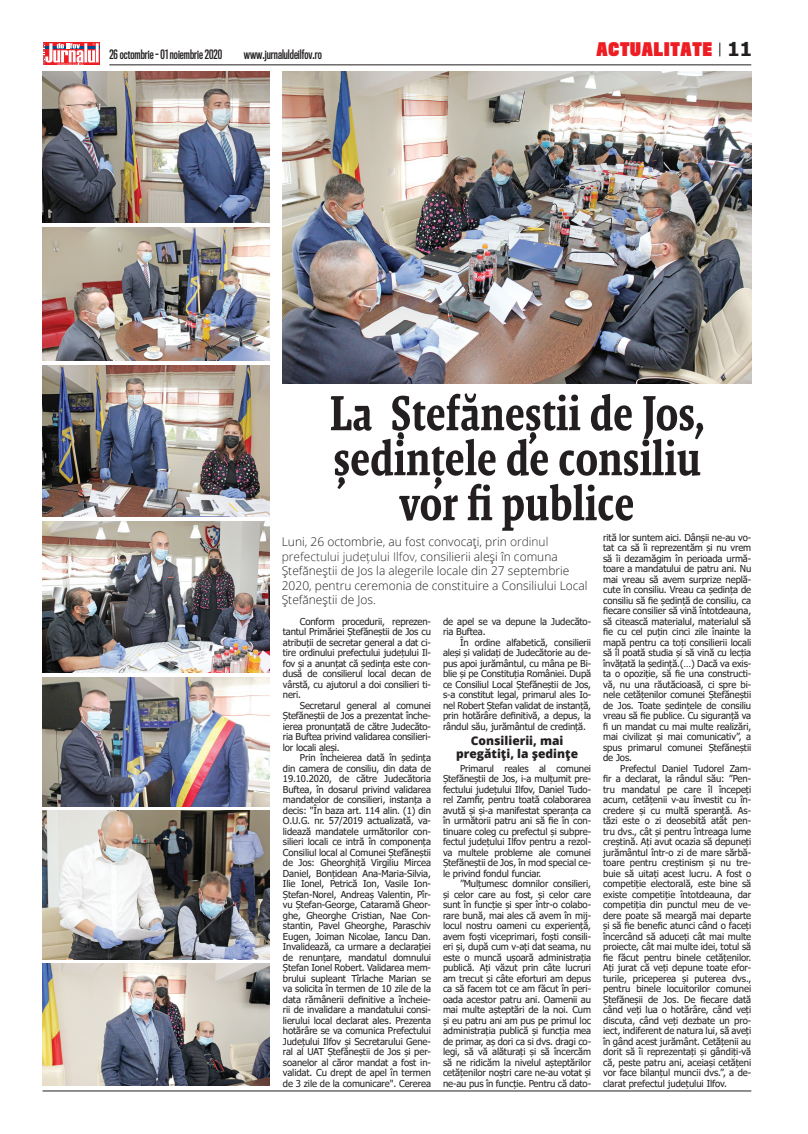
<style>
.page{position:relative;width:808px;height:1134px;background:#fff}
.page>*{position:absolute;margin:0;border:0;box-sizing:border-box;transform-origin:0 0}
.TITLU_6_2_Malaga_OK{font:500 50px/45px "Malaga Narrow OT";color:#231f20;text-align:center}
.t1{font:700 19.1px "Tahoma";color:#231f20}
.t2{font:900 17.3px "Titling Gothic FB Comp";letter-spacing:.05em;color:#ee1d23}
.INTRO{font:300 12px/14.4px "Open Sans";color:#231f20}
.t3{font:600 12px "Titling Gothic FB Comp";color:#231f20}
.INTER{font:800 12px/13.2px "Open Sans";color:#231f20;text-align:center}
.BODY_TXT{font:9.5px/10.5px "Tahoma";letter-spacing:-.01em;color:#231f20;text-align:justify}
.s1{color:#333}
</style>
<div class="page">
<hr style="left:43px;top:1090px;width:708px;height:1px;background:#231f20">
<div style="left:43px;top:43px;width:57px;height:22px;background:#ee1d23"></div>
<hr style="left:45px;top:46px;width:55px;height:3px;background:#014d95">
<svg style="left:43px;top:43px;width:56px;height:22px"></svg>
<hr style="left:109px;top:64px;width:642px;height:1px;background:#231f20">
<svg style="left:719px;top:43px;width:1px;height:13px"></svg>
<img style="left:283px;top:72px;width:468px;height:312px">
<img style="left:43px;top:72px;width:226px;height:151px">
<img style="left:43px;top:227px;width:226px;height:134px">
<img style="left:43px;top:521px;width:226px;height:152px">
<img style="left:43px;top:964px;width:226px;height:121px">
<img style="left:43px;top:811px;width:226px;height:148px">
<img style="left:43px;top:365px;width:226px;height:152px">
<img style="left:43px;top:677px;width:226px;height:129px">
<p class="t3" style="left:109px;top:47px;width:114px">26 octombrie - 01 noiembrie 2020</p>
<p class="t3" style="left:244px;top:47px;width:80px">www.jurnaluldeilfov.ro</p>
<p class="t2" style="left:596px;top:38px;width:117px">ACTUALITATE</p>
<p class="t1" style="left:727px;top:36px;width:26px">11</p>
<p class="TITLU_6_2_Malaga_OK" style="left:330px;top:392px;width:376px">La Ștefăneștii de Jos, ședințele de consiliu vor fi publice</p>
<p class="INTRO" style="left:282px;top:534px;width:307px">Luni, 26 octombrie, au fost convocați, prin <span class="s1">ordinul prefectului județului Ilfov,</span> consilierii aleși în comuna Ștefăneștii de Jos la alegerile locale din 27 septembrie 2020, pentru ceremonia de constituire a Consiliului Local Ștefăneștii de Jos.</p>
<p class="BODY_TXT" style="left:283px;top:617px;width:150px;text-indent:17px">Conform procedurii, reprezen&shy;tantul Primăriei Ștefăneștii de Jos cu atribuții de secretar general a dat ci&shy;tire ordinului prefectului județului Il&shy;fov și a anunțat că ședința este con&shy;dusă de consilierul local decan de vârstă, cu ajutorul a doi consilieri ti&shy;neri.</p>
<p class="BODY_TXT" style="left:283px;top:701px;width:150px;text-indent:17px">Secretarul general al comunei Ștefăneștii de Jos a prezentat înche&shy;ierea pronunțată de către Judecăto&shy;ria Buftea privind validarea consilieri&shy;lor locali aleși.</p>
<p class="BODY_TXT" style="left:283px;top:753px;width:150px;text-indent:17px">Prin încheierea dată în ședința din camera de consiliu, din data de 19.10.2020, de către Judecătoria Buftea, în dosarul privind validarea mandatelor de consilieri, instanța a decis: "În baza art. 114 alin. (1) din O.U.G. nr. 57/2019 actualizată, va&shy;lidează mandatele următorilor con&shy;silieri locali ce intră în componența Consiliul local al Comunei Ștefăneștii de Jos: Gheorghiță Virgiliu Mircea Daniel, Bonțidean Ana-Maria-Silvia, Ilie Ionel, Petrică Ion, Vasile Ion-Ștefan-Norel, Andreaș Valentin, Pîr&shy;vu Ștefan-George, Cataramă Gheor&shy;ghe, Gheorghe Cristian, Nae Con&shy;stantin, Pavel Gheorghe, Paraschiv Eugen, Joiman Nicolae, Iancu Dan.<br>Invalidează, ca urmare a declarației de renunțare, mandatul domnului Ștefan Ionel Robert. Validarea mem&shy;brului supleant Tîrlache Marian se va solicita în termen de 10 zile de la data rămânerii definitive a încheie&shy;rii de invalidare a mandatului consi&shy;lierului local declarat ales. Prezenta hotărâre se va comunica Prefectului Județului Ilfov şi Secretarului Gene&shy;ral al UAT Ștefăneștii de Jos şi per&shy;soanelor al căror mandat a fost in&shy;validat. Cu drept de apel în termen de 3 zile de la comunicare". Cererea</p>
<p class="BODY_TXT" style="left:443px;top:617px;width:150px">de apel se va depune la Judecăto&shy;ria Buftea.</p>
<p class="BODY_TXT" style="left:443px;top:638px;width:150px;text-indent:17px">În ordine alfabetică, consilierii aleși și validați de Judecătorie au de&shy;pus apoi jurământul, cu mâna pe Bi&shy;blie și pe Constituția României. După ce Consiliul Local Ștefăneștii de Jos, s-a constitut legal, primarul ales Io&shy;nel Robert Ștefan validat de instanță, prin hotărâre definitivă, a depus, la rândul său, jurământul de credință.</p>
<p class="INTER" style="left:456px;top:733px;width:124px">Consilierii, mai pregătiți, la ședințe</p>
<p class="BODY_TXT" style="left:443px;top:764px;width:150px;text-indent:17px">Primarul reales al comunei Ștefăneștii de Jos, i-a mulțumit pre&shy;fectului județului Ilfov, Daniel Tudo&shy;rel Zamfir, pentru toată colaborarea avută și și-a manifestat speranța ca în următorii patru ani să fie în con&shy;tinuare coleg cu prefectul și subpre&shy;fectul județului Ilfov pentru a rezol&shy;va multele probleme ale comunei Ștefăneștii de Jos, în mod special ce&shy;le privind fondul funciar.</p>
<p class="BODY_TXT" style="left:443px;top:879px;width:150px;text-indent:17px">”Mulțumesc domnilor consilieri, și celor care au fost, și celor care sunt în funcție și sper într-o colabo&shy;rare bună, mai ales că avem în mij&shy;locul nostru oameni cu experiență, avem foști viceprimari, foști consili&shy;eri și, după cum v-ați dat seama, nu este o muncă ușoară administrația publică. Ați văzut prin câte lucruri am trecut și câte eforturi am depus ca să facem tot ce am făcut în peri&shy;oada acestor patru ani. Oamenii au mai multe așteptări de la noi. Cum și eu patru ani am pus pe primul loc administrația publică și funcția mea de primar, aș dori ca si dvs. dragi co&shy;legi, să vă alăturați și să încercăm să ne ridicăm la nivelul așteptărilor cetățenilor noștri care ne-au votat și ne-au pus în funcție. Pentru că dato-</p>
<p class="BODY_TXT" style="left:603px;top:533px;width:150px">rită lor suntem aici. Dânșii ne-au vo&shy;tat ca să îi reprezentăm și nu vrem să îi dezamăgim în perioada urmă&shy;toare a mandatului de patru ani. Nu mai vreau să avem surprize neplă&shy;cute în consiliu. Vreau ca ședința de consiliu să fie ședință de consiliu, ca fiecare consilier să vină întotdeauna, să citească materialul, materialul să fie cu cel puțin cinci zile înainte la mapă pentru ca toți consilierii locali să îl poată studia și să vină cu lecția învățată la ședință.(…) Dacă va exis&shy;ta o opoziție, să fie una constructi&shy;vă, nu una răutăcioasă, ci spre bi&shy;nele cetățenilor comunei Ștefăneștii de Jos. Toate ședințele de consiliu vreau să fie publice. Cu siguranță va fi un mandat cu mai multe realizări, mai civilizat și mai comunicativ”, a spus primarul comunei Ștefăneștii de Jos.</p>
<p class="BODY_TXT" style="left:603px;top:764px;width:150px;text-indent:17px">Prefectul Daniel Tudorel Zam&shy;fir a declarat, la rândul său: ”Pen&shy;tru mandatul pe care îl începeți acum, cetățenii v-au învestit cu în&shy;credere și cu multă speranță. As&shy;tăzi este o zi deosebită atât pen&shy;tru dvs., cât și pentru întreaga lume creștină. Ați avut ocazia să depuneți jurământul într-o zi de mare sărbă&shy;toare pentru creștinism și nu tre&shy;buie să uitați acest lucru. A fost o competiție electorală, este bine să existe competiție întotdeauna, dar competiția din punctul meu de ve&shy;dere poate să meargă mai departe și să fie benefic atunci când o faceți încercând să aduceți cât mai multe proiecte, cât mai multe idei, totul să fie făcut pentru binele cetățenilor.<br>Ați jurat că veți depune toate efor&shy;turile, priceperea și puterea dvs., pentru binele locuitorilor comunei Ștefăneșii de Jos. De fiecare dată când veți lua o hotărâre, când veți discuta, când veți dezbate un pro&shy;iect, indiferent de natura lui, să aveți în gând acest jurământ. Cetățenii au dorit să îi reprezentați și gândiți-vă că, peste patru ani, aceiași cetățeni vor face bilanțul muncii dvs.”, a de&shy;clarat prefectul județului Ilfov.</p>
</div>
